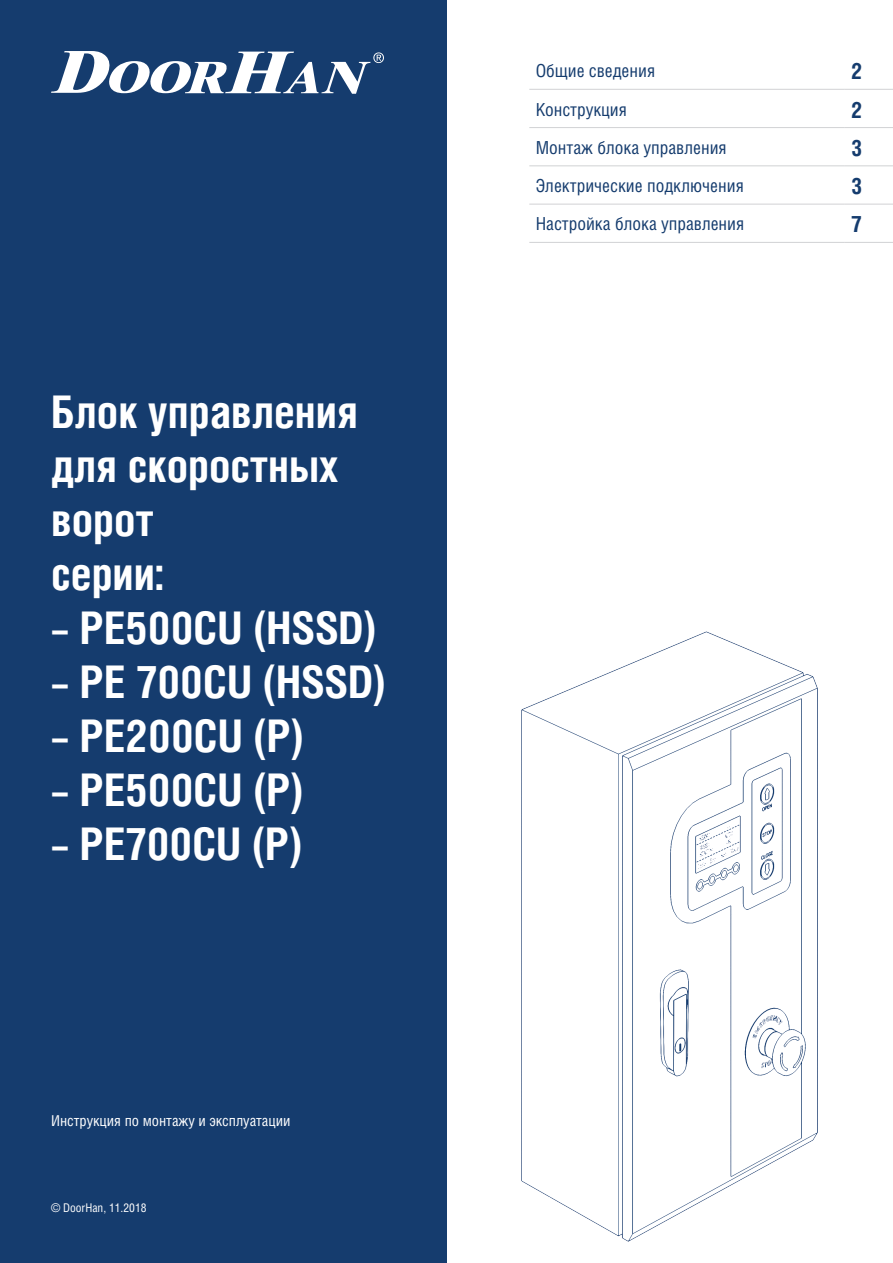
<style>
.page{position:relative;width:893px;height:1263px;background:#fff}
.page>*{position:absolute;margin:0;border:0;box-sizing:border-box;transform-origin:0 0}
.t1{font:700 45px/54px "Helios Cond";color:#fff}
.t2{font:700 22.5px "Helios Cond";color:#153c6e}
.t3{font:18px "Helios Cond";color:#153c6e}
.t4{font:15px "Helios Cond";color:#fff}
.t5{font:12px "Helios Cond";color:#fff}
</style>
<div class="page">
<div style="left:0;top:0;width:446px;height:1263px;background:#153c6e"></div>
<svg style="left:51px;top:51px;width:333px;height:43px"></svg>
<hr style="left:529px;top:89px;width:316px;height:1px;background:#d1d2d4">
<hr style="left:845px;top:89px;width:48px;height:1px;background:#d1d2d4">
<hr style="left:529px;top:127px;width:316px;height:1px;background:#d1d2d4">
<hr style="left:845px;top:127px;width:48px;height:1px;background:#d1d2d4">
<hr style="left:529px;top:166px;width:316px;height:1px;background:#d1d2d4">
<hr style="left:845px;top:166px;width:48px;height:1px;background:#d1d2d4">
<hr style="left:529px;top:204px;width:316px;height:1px;background:#d1d2d4">
<hr style="left:845px;top:204px;width:48px;height:1px;background:#d1d2d4">
<hr style="left:529px;top:242px;width:316px;height:1px;background:#d1d2d4">
<hr style="left:845px;top:242px;width:48px;height:1px;background:#d1d2d4">
<img style="left:521px;top:631px;width:297px;height:611px">
<p class="t1" style="left:51px;top:383px;width:308px">Блок управления для скоростных ворот<br>серии:</p>
<p class="t1" style="left:51px;top:599px;width:327px">– PE500CU (HSSD)</p>
<p class="t1" style="left:51px;top:653px;width:337px">– PE 700CU (HSSD)</p>
<p class="t1" style="left:51px;top:707px;width:255px">– PE200CU (P)</p>
<p class="t1" style="left:51px;top:761px;width:255px">– PE500CU (P)</p>
<p class="t1" style="left:51px;top:815px;width:253px">– PE700CU (P)</p>
<p class="t4" style="left:51px;top:1111px;width:241px">Инструкция по монтажу и эксплуатации</p>
<p class="t5" style="left:51px;top:1200px;width:97px">© DoorHan, 11.2018</p>
<p class="t3" style="left:536px;top:60px;width:121px">Общие сведения</p>
<p class="t2" style="left:851px;top:58px;width:13px">2</p>
<p class="t3" style="left:536px;top:98px;width:93px">Конструкция</p>
<p class="t2" style="left:851px;top:96px;width:13px">2</p>
<p class="t3" style="left:536px;top:137px;width:192px">Монтаж блока управления</p>
<p class="t2" style="left:851px;top:134px;width:13px">3</p>
<p class="t3" style="left:536px;top:175px;width:210px">Электрические подключения</p>
<p class="t2" style="left:851px;top:173px;width:13px">3</p>
<p class="t3" style="left:536px;top:213px;width:210px">Настройка блока управления</p>
<p class="t2" style="left:851px;top:211px;width:12px">7</p>
</div>
